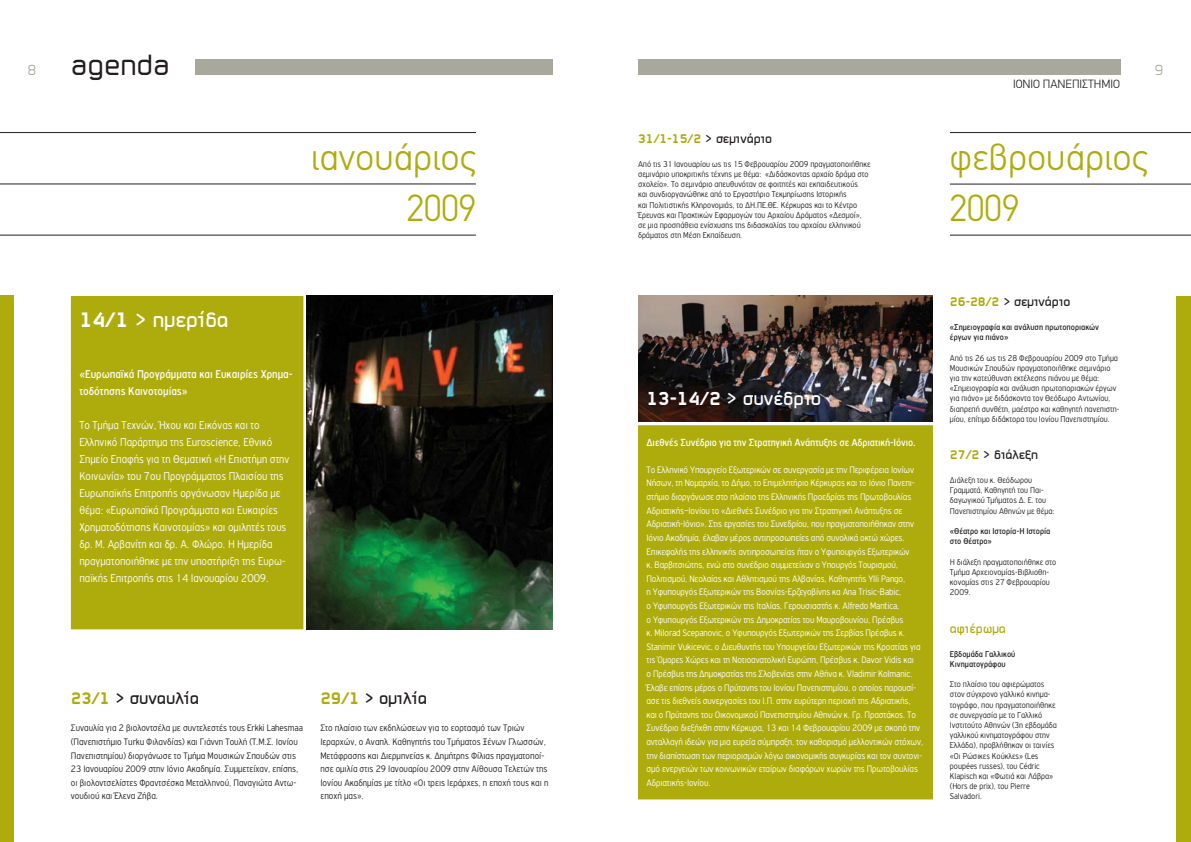
<style>
.page{position:relative;width:1191px;height:842px;background:#fff}
.page>*{position:absolute;margin:0;border:0;box-sizing:border-box;transform-origin:0 0}
.t1{font:300 38px/51px "PF Din Text";color:#aeac0d;text-align:right}
.t2{font:28px "PF Sector A";color:#231f20}
.t3{font:700 20px "PF Sector A";color:#fff}
.t4{font:700 18px "PF Sector A";color:#fff}
.t5{font:700 16px "PF Sector A";color:#231f20}
.t6{font:300 12px/17px "PF Highway Gothic Cond";color:#fff}
.t7{font:12px/17px "PF Highway Gothic Cond";color:#fff}
.t8{font:700 12px "PF Sector A";color:#231f20}
.t9{font:300 12px "PF Din Text";color:#231f20}
.t10{font:700 12px "PF Sector A";color:#aeac0d}
.t11{font:11px "PF Highway Gothic Cond";letter-spacing:-.01em;color:#fff}
.t12{font:300 10px/13.6px "PF Highway Gothic Cond";letter-spacing:-.01em;color:#fff}
.t13{font:300 10px/13.6px "PF Highway Gothic Cond";color:#231f20}
.t14{font:300 9px/10.2px "PF Highway Gothic Cond";color:#231f20}
.t15{font:9px/10.2px "PF Highway Gothic Cond";color:#231f20}
.s1{font-family:"PF Sector A Black";font-weight:400;color:#aeac0d}
.s2{font-family:"PF Sector A Black";font-weight:400}
</style>
<div class="page">
<div style="left:196px;top:59px;width:357px;height:16px;background:#a8a89d"></div>
<div style="left:638px;top:59px;width:482px;height:16px;background:#a8a89d"></div>
<div style="left:71px;top:296px;width:232px;height:333px;background:#aeac0d"></div>
<img style="left:307px;top:296px;width:246px;height:333px">
<hr style="left:0;top:132px;width:476px;height:1px;background:#231f20">
<hr style="left:0;top:184px;width:476px;height:1px;background:#231f20">
<hr style="left:0;top:235px;width:476px;height:1px;background:#231f20">
<div style="left:0;top:295px;width:14px;height:547px;background:#aeac0d"></div>
<hr style="left:950px;top:132px;width:241px;height:1px;background:#231f20">
<hr style="left:950px;top:184px;width:241px;height:1px;background:#231f20">
<hr style="left:950px;top:235px;width:241px;height:1px;background:#231f20">
<div style="left:1176px;top:296px;width:15px;height:546px;background:#aeac0d"></div>
<div style="left:638px;top:425px;width:295px;height:374px;background:#aeac0d"></div>
<img style="left:638px;top:296px;width:295px;height:126px">
<h2 class="t2" style="left:71px;top:48px;width:100px">agenda</h2>
<p class="t9" style="left:1013px;top:77px;width:109px">ΙΟΝΙΟ ΠΑΝΕΠΙΣΤΗΜΙΟ</p>
<p class="t8" style="left:638px;top:131px;width:136px"><span class="s1">31/1-15/2</span> &gt; σεμινάριο</p>
<p class="t14" style="left:638px;top:159px;width:234px">Από τις 31 Ιανουαρίου ως τις 15 Φεβρουαρίου 2009 πραγματοποιήθηκε σεμινάριο υποκριτικής τέχνης με θέμα: «Διδάσκοντας αρχαίο δράμα στο σχολείο». Το σεμινάριο απευθυνόταν σε φοιτητές και εκπαιδευτικούς<br>και συνδιοργανώθηκε από το Εργαστήριο Τεκμηρίωσης Ιστορικής<br>και Πολιτιστικής Κληρονομιάς, το ΔΗ.ΠΕ.ΘΕ. Κέρκυρας και το Κέντρο Έρευνας και Πρακτικών Εφαρμογών του Αρχαίου Δράματος «Δεσμοί», σε μια προσπάθεια ενίσχυσης της διδασκαλίας του αρχαίου ελληνικού δράματος στη Μέση Εκπαίδευση.</p>
<h1 class="t1" style="left:311px;top:132px;width:166px">ιανουάριος<br>2009</h1>
<h1 class="t1" style="left:950px;top:132px;width:199px;text-align:left">φεβρουάριος<br>2009</h1>
<h3 class="t3" style="left:79px;top:307px;width:151px"><span class="s2">14/1</span> &gt; ημερίδα</h3>
<p class="t7" style="left:79px;top:365px;width:215px">«Ευρωπαϊκά Προγράμματα και Ευκαιρίες Χρημα&shy;τοδότησης Καινοτομίας»</p>
<p class="t6" style="left:79px;top:416px;width:211px">Το Τμήμα Τεχνών, Ήχου και Εικόνας και το Ελληνικό Παράρτημα της Euroscience, Εθνικό Σημείο Επαφής για τη Θεματική «Η Επιστήμη στην Κοινωνία» του 7ου Προγράμματος Πλαισίου της Ευρωπαϊκής Επιτροπής οργάνωσαν Ημερίδα με θέμα: «Ευρωπαϊκά Προγράμματα και Ευκαιρίες Χρηματοδότησης Καινοτομίας» και ομιλητές τους δρ. Μ. Αρβανίτη και δρ. Α. Φλώρο. Η Ημερίδα πραγματοποιήθηκε με την υποστήριξη της Ευρω&shy;παϊκής Επιτροπής στις 14 Ιανουαρίου 2009.</p>
<h3 class="t5" style="left:71px;top:688px;width:130px"><span class="s1">23/1</span> &gt; συναυλία</h3>
<p class="t13" style="left:71px;top:721px;width:234px">Συναυλία για 2 βιολοντσέλα με συντελεστές τους Erkki Lahesmaa (Πανεπιστήμιο Turku Φιλανδίας) και Γιάννη Τουλή (Τ.Μ.Σ. Ιονίου Πανεπιστημίου) διοργάνωσε το Τμήμα Μουσικών Σπουδών στις 23 Ιανουαρίου 2009 στην Ιόνιο Ακαδημία. Συμμετείχαν, επίσης, οι βιολοντσελίστες Φραντσέσκα Μεταλληνού, Παναγιώτα Αντω&shy;νουδιού και Έλενα Ζήβα.</p>
<h3 class="t5" style="left:320px;top:688px;width:108px"><span class="s1">29/1</span> &gt; ομιλία</h3>
<p class="t13" style="left:320px;top:721px;width:229px">Στο πλαίσιο των εκδηλώσεων για το εορτασμό των Τριών Ιεραρχών, ο Αναπλ. Καθηγητής του Τμήματος Ξένων Γλωσσών, Μετάφρασης και Διερμηνείας κ. Δημήτρης Φίλιας πραγματοποί&shy;ησε ομιλία στις 29 Ιανουαρίου 2009 στην Αίθουσα Τελετών της Ιονίου Ακαδημίας με τίτλο «Οι τρεις Ιεράρχες, η εποχή τους και η εποχή μας».</p>
<h3 class="t4" style="left:646px;top:387px;width:176px"><span class="s2">13-14/2</span> &gt; συνέδριο</h3>
<p class="t11" style="left:646px;top:436px;width:271px">Διεθνές Συνέδριο για την Στρατηγική Ανάπτυξης σε Αδριατική-Ιόνιο.</p>
<p class="t12" style="left:646px;top:463px;width:278px">Tο Ελληνικό Υπουργείο Εξωτερικών σε συνεργασία με την Περιφέρεια Ιονίων Νήσων, τη Νομαρχία, το Δήμο, το Επιμελητήριο Κέρκυρας και το Ιόνιο Πανεπι&shy;στήμιο διοργάνωσε στο πλαίσιο της Ελληνικής Προεδρίας της Πρωτοβουλίας Αδριατικής–Ιονίου το «Διεθνές Συνέδριο για την Στρατηγική Ανάπτυξης σε Αδριατική-Ιόνιο». Στις εργασίες του Συνεδρίου, που πραγματοποιήθηκαν στην Ιόνιο Ακαδημία, έλαβαν μέρος αντιπροσωπείες από συνολικά οκτώ χώρες.<br>Επικεφαλής της ελληνικής αντιπροσωπείας ήταν ο Υφυπουργός Εξωτερικών<br>κ. Βαρβιτσιώτης, ενώ στο συνέδριο συμμετείχαν ο Υπουργός Τουρισμού, Πολιτισμού, Νεολαίας και Αθλητισμού της Αλβανίας, Καθηγητής Ylli Pango,<br>η Υφυπουργός Εξωτερικών της Βοσνίας-Ερζεγοβίνης κα Ana Trisic-Babic,<br>ο Υφυπουργός Εξωτερικών της Ιταλίας, Γερουσιαστής κ. Alfredo Mantica,<br>ο Υφυπουργός Εξωτερικών της Δημοκρατίας του Μαυροβουνίου, Πρέσβυς<br>κ. Milorad Scepanovic, ο Υφυπουργός Εξωτερικών της Σερβίας Πρέσβυς κ.<br>Stanimir Vukicevic, ο Διευθυντής του Υπουργείου Εξωτερικών της Κροατίας για τις Όμορες Χώρες και τη Νοτιοανατολική Ευρώπη, Πρέσβυς κ. Davor Vidis και<br>ο Πρέσβυς της Δημοκρατίας της Σλοβενίας στην Αθήνα κ. Vladimir Kolmanic.<br>Έλαβε επίσης μέρος ο Πρύτανης του Ιονίου Πανεπιστημίου, ο οποίος παρουσί&shy;ασε τις διεθνείς συνεργασίες του Ι.Π. στην ευρύτερη περιοχή της Αδριατικής, και ο Πρύτανης του Οικονομικού Πανεπιστημίου Αθηνών κ. Γρ. Πραστάκος. Το Συνέδριο διεξήχθη στην Κέρκυρα, 13 και 14 Φεβρουαρίου 2009 με σκοπό την ανταλλαγή ιδεών για μια ευρεία σύμπραξη, τον καθορισμό μελλοντικών στόχων, την διαπίστωση των περιορισμών λόγω οικονομικής συγκυρίας και τον συντονι&shy;σμό ενεργειών των κοινωνικών εταίρων διαφόρων χωρών της Πρωτοβουλίας Αδριατικής-Ιονίου.</p>
<p class="t8" style="left:950px;top:294px;width:122px"><span class="s1">26-28/2</span> &gt; σεμινάριο</p>
<p class="t15" style="left:950px;top:322px;width:151px">«Σημειογραφία και ανάλυση πρωτοποριακών έργων για πιάνο»</p>
<p class="t14" style="left:950px;top:353px;width:171px">Από τις 26 ως τις 28 Φεβρουαρίου 2009 στο Τμήμα Μουσικών Σπουδών πραγματοποιήθηκε σεμινάριο για την κατεύθυνση εκτέλεσης πιάνου με θέμα: «Σημειογραφία και ανάλυση πρωτοποριακών έργων για πιάνο» με διδάσκοντα τον Θεόδωρο Αντωνίου, διαπρεπή συνθέτη, μαέστρο και καθηγητή πανεπιστη&shy;μίου, επίτιμο διδάκτορα του Ιονίου Πανεπιστημίου.</p>
<p class="t8" style="left:950px;top:447px;width:89px"><span class="s1">27/2</span> &gt; διάλεξη</p>
<p class="t14" style="left:950px;top:475px;width:106px">Διάλεξη του κ. Θεόδωρου<br>Γραμματά, Καθηγητή του Παι&shy;δαγωγικού Τμήματος Δ. Ε. του<br>Πανεπιστημίου Αθηνών με θέμα:</p>
<p class="t15" style="left:950px;top:526px;width:102px">«Θέατρο και Ιστορία-Η Ιστορία στο Θέατρο»</p>
<p class="t14" style="left:950px;top:557px;width:108px">Η διάλεξη πραγματοποιήθηκε στο<br>Τμήμα Αρχειονομίας-Βιβλιοθη&shy;κονομίας στις 27 Φεβρουαρίου<br>2009.</p>
<p class="t10" style="left:950px;top:621px;width:57px">αφιέρωμα</p>
<p class="t15" style="left:950px;top:648px;width:67px">Εβδομάδα Γαλλικού<br>Κινηματογράφου</p>
<p class="t14" style="left:950px;top:679px;width:108px">Στο πλαίσιο του αφιερώματος στον σύγχρονο γαλλικό κινημα&shy;τογράφο, που πραγματοποιήθηκε σε συνεργασία με το Γαλλικό<br>Ινστιτούτο Αθηνών (3η εβδομάδα γαλλικού κινηματογράφου στην<br>Ελλάδα), προβλήθηκαν οι ταινίες «Οι Ρώσικες Κούκλες» (Les poupées russes), του Cédric<br>Klapisch και «Φωτιά και Λάβρα» (Hors de prix), του Pierre<br>Salvadori.</p>
</div>
